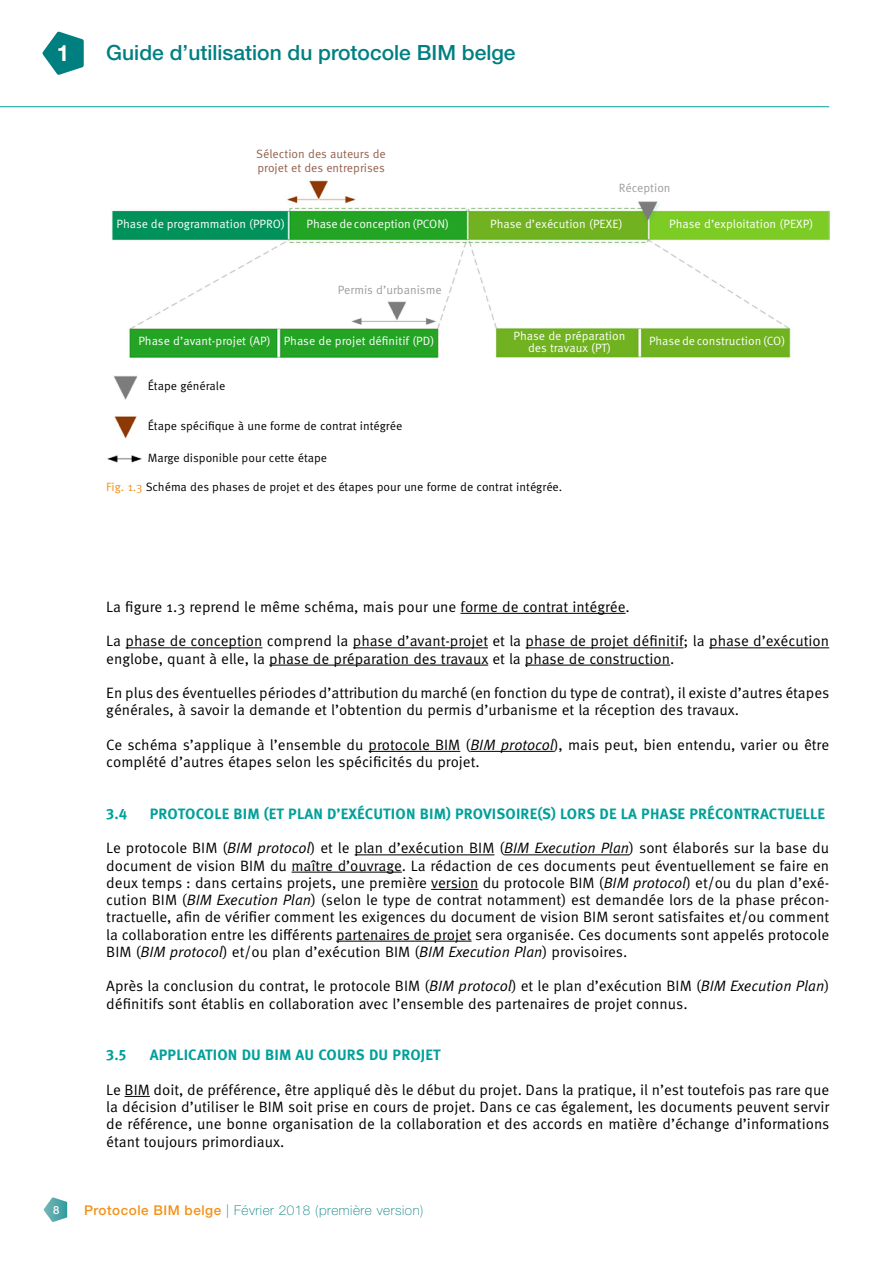
<style>
.page{position:relative;width:893px;height:1263px;background:#fff}
.page>*{position:absolute;margin:0;border:0;box-sizing:border-box;transform-origin:0 0}
.t1{font:700 22.5px "Helvetica Neue LT Std";color:#fff}
.t2{font:500 21px "Helvetica Neue LT Std";color:#007f81}
.Normal_text{font:15px/17.2px "Meta Pro";color:#000}
.Title_3_no_number{font:700 15px "Meta Pro";letter-spacing:.01em;color:#00a09a}
.t3{font:100 13.5px "Helvetica Neue LT Std";letter-spacing:.04em;color:#007f81}
.Picture_legend{font:12px/12px "Meta Pro";color:#fff;text-align:center}
.Picture_legend-2{font:12px "Meta Pro";color:#000}
.Picture_name{font:12px "Meta Pro";color:#000}
.Picture_legend-3{font:12px/13.5px "Meta Pro";color:#945f4b}
.Picture_legend-4{font:12px "Meta Pro";color:#9d9d9c}
.t4{font:500 11.25px "Helvetica Neue LT Std";color:#fff}
.s1{color:#f39219}
.s2{font-style:italic}
.s3{font-weight:500;color:#f39219}
</style>
<div class="page">
<hr style="left:0;top:106px;width:829px;height:1px;background:#00a09a">
<svg style="left:44px;top:1197px;width:23px;height:25px"></svg>
<svg style="left:42px;top:32px;width:42px;height:43px"></svg>
<hr style="left:460px;top:613px;width:166px;height:1px;background:#000">
<hr style="left:126px;top:647px;width:136px;height:1px;background:#000">
<hr style="left:353px;top:647px;width:135px;height:1px;background:#000">
<hr style="left:526px;top:647px;width:158px;height:1px;background:#000">
<hr style="left:709px;top:647px;width:120px;height:1px;background:#000">
<hr style="left:269px;top:665px;width:219px;height:1px;background:#000">
<hr style="left:525px;top:665px;width:145px;height:1px;background:#000">
<hr style="left:369px;top:751px;width:91px;height:1px;background:#000">
<hr style="left:470px;top:751px;width:84px;height:1px;background:#000">
<hr style="left:355px;top:854px;width:139px;height:1px;background:#000">
<hr style="left:504px;top:854px;width:125px;height:1px;background:#000">
<hr style="left:292px;top:872px;width:110px;height:1px;background:#000">
<hr style="left:431px;top:889px;width:47px;height:1px;background:#000">
<hr style="left:336px;top:941px;width:136px;height:1px;background:#000">
<svg style="left:125px;top:1096px;width:25px;height:1px"></svg>
<img style="left:107px;top:180px;width:722px;height:283px">
<h1 class="t1" style="left:57px;top:40px;width:14px">1</h1>
<h2 class="t2" style="left:106px;top:40px;width:411px">Guide d’utilisation du protocole BIM belge</h2>
<p class="Picture_legend-3" style="left:256px;top:148px;width:131px">Sélection des auteurs de projet et des entreprises</p>
<p class="Picture_legend-4" style="left:619px;top:180px;width:53px">Réception</p>
<p class="Picture_legend" style="left:117px;top:218px;width:170px">Phase de programmation (PPRO)</p>
<p class="Picture_legend" style="left:307px;top:218px;width:144px">Phase de conception (PCON)</p>
<p class="Picture_legend" style="left:490px;top:218px;width:134px">Phase d’exécution (PEXE)</p>
<p class="Picture_legend" style="left:669px;top:218px;width:146px">Phase d’exploitation (PEXP)</p>
<p class="Picture_legend-4" style="left:338px;top:282px;width:105px">Permis d’urbanisme</p>
<p class="Picture_legend" style="left:138px;top:335px;width:134px">Phase d’avant-projet (AP)</p>
<p class="Picture_legend" style="left:284px;top:335px;width:152px">Phase de projet définitif (PD)</p>
<p class="Picture_legend" style="left:514px;top:331px;width:113px">Phase de préparation des travaux (PT)</p>
<p class="Picture_legend" style="left:649px;top:335px;width:138px">Phase de construction (CO)</p>
<p class="Picture_legend-2" style="left:148px;top:378px;width:79px">Étape générale</p>
<p class="Picture_legend-2" style="left:148px;top:418px;width:256px">Étape spécifique à une forme de contrat intégrée</p>
<p class="Picture_legend-2" style="left:148px;top:450px;width:181px">Marge disponible pour cette étape</p>
<p class="Picture_name" style="left:106px;top:479px;width:457px"><span class="s1">Fig. 1.3</span> Schéma des phases de projet et des étapes pour une forme de contrat intégrée.</p>
<p class="t4" style="left:53px;top:1203px;width:8px">8</p>
<p class="Normal_text" style="left:106px;top:598px;width:525px">La figure 1.3 reprend le même schéma, mais pour une forme de contrat intégrée.</p>
<p class="Normal_text" style="left:106px;top:633px;width:724px">La phase de conception comprend la phase d’avant-projet et la phase de projet définitif; la phase d’exécution englobe, quant à elle, la phase de préparation des travaux et la phase de construction.</p>
<p class="Normal_text" style="left:106px;top:685px;width:724px">En plus des éventuelles périodes d’attribution du marché (en fonction du type de contrat), il existe d’autres étapes générales, à savoir la demande et l’obtention du permis d’urbanisme et la réception des travaux.</p>
<p class="Normal_text" style="left:106px;top:736px;width:724px">Ce schéma s’applique à l’ensemble du protocole BIM (<span class="s2">BIM protocol</span>), mais peut, bien entendu, varier ou être complété d’autres étapes selon les spécificités du projet.</p>
<p class="Title_3_no_number" style="left:106px;top:804px;width:22px">3.4</p>
<p class="Title_3_no_number" style="left:150px;top:804px;width:677px">PROTOCOLE BIM (ET PLAN D’EXÉCUTION BIM) PROVISOIRE(S) LORS DE LA PHASE PRÉCONTRACTUELLE</p>
<p class="Normal_text" style="left:106px;top:840px;width:724px;text-align:justify">Le protocole BIM (<span class="s2">BIM protocol</span>) et le plan d’exécution BIM (<span class="s2">BIM Execution Plan</span>) sont élaborés sur la base du document de vision BIM du maître d’ouvrage. La rédaction de ces documents peut éventuellement se faire en deux temps : dans certains projets, une première version du protocole BIM (<span class="s2">BIM protocol</span>) et/ou du plan d’exé&shy;cution BIM (<span class="s2">BIM Execution Plan</span>) (selon le type de contrat notamment) est demandée lors de la phase précon&shy;tractuelle, afin de vérifier comment les exigences du document de vision BIM seront satisfaites et/ou comment la collaboration entre les différents partenaires de projet sera organisée. Ces documents sont appelés protocole BIM (<span class="s2">BIM protocol</span>) et/ou plan d’exécution BIM (<span class="s2">BIM Execution Plan</span>) provisoires.</p>
<p class="Normal_text" style="left:106px;top:978px;width:724px">Après la conclusion du contrat, le protocole BIM (<span class="s2">BIM protocol</span>) et le plan d’exécution BIM (<span class="s2">BIM Execution Plan</span>) définitifs sont établis en collaboration avec l’ensemble des partenaires de projet connus.</p>
<p class="Title_3_no_number" style="left:106px;top:1046px;width:21px">3.5</p>
<p class="Title_3_no_number" style="left:150px;top:1046px;width:292px">APPLICATION DU BIM AU COURS DU PROJET</p>
<p class="Normal_text" style="left:106px;top:1081px;width:725px;text-align:justify">Le BIM doit, de préférence, être appliqué dès le début du projet. Dans la pratique, il n’est toutefois pas rare que la décision d’utiliser le BIM soit prise en cours de projet. Dans ce cas également, les documents peuvent servir de référence, une bonne organisation de la collaboration et des accords en matière d’échange d’informations étant toujours primordiaux.</p>
<p class="t3" style="left:84px;top:1202px;width:341px"><span class="s3">Protocole BIM belge</span> | Février 2018 (première version)</p>
</div>
